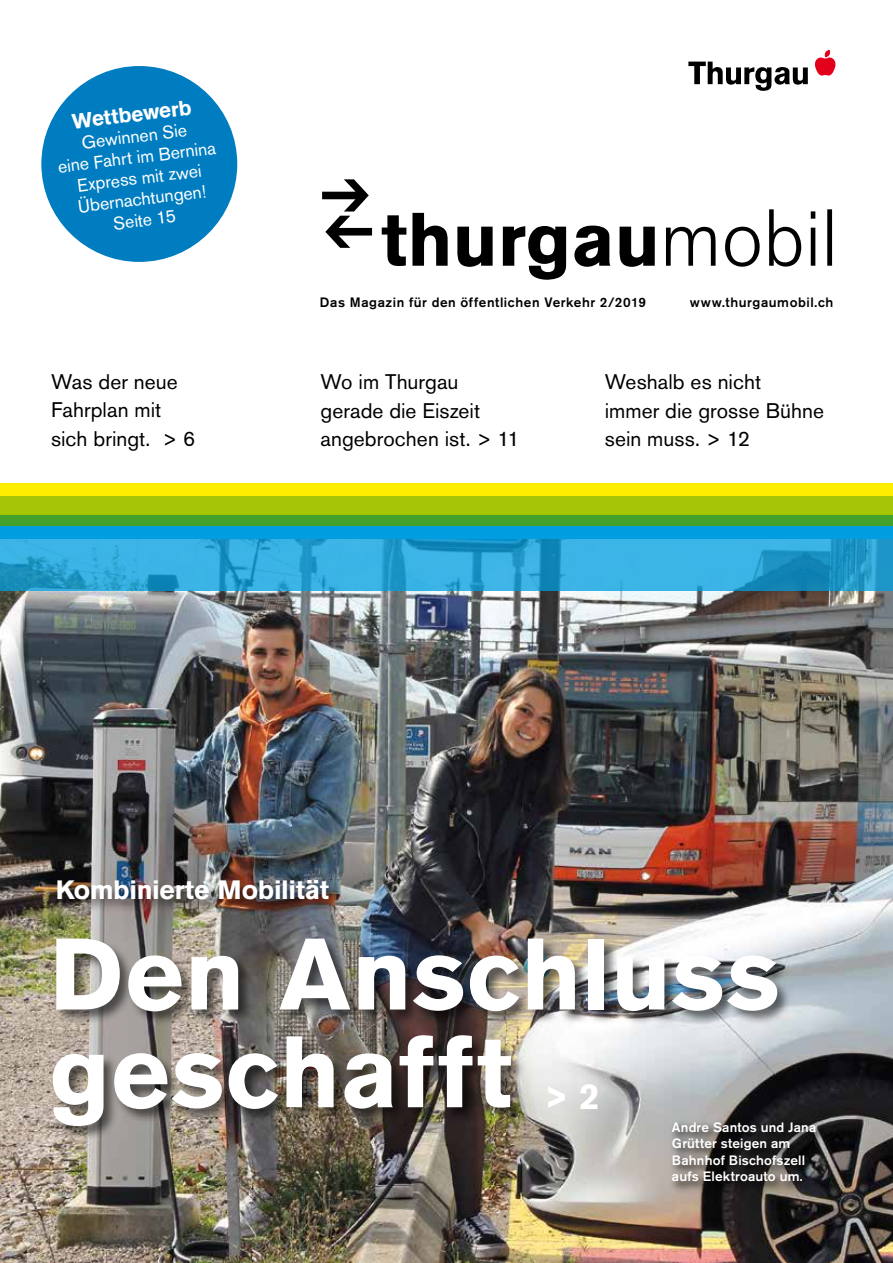
<style>
.page{position:relative;width:893px;height:1263px;background:#fff}
.page>*{position:absolute;margin:0;border:0;box-sizing:border-box;transform-origin:0 0}
.t1{font:700 100.5px/97.8px "Akzidenz Grotesk BQ";letter-spacing:.01em;color:#fff}
.t2{font:700 36px "Akzidenz Grotesk BQ";color:#fff}
.t3{font:700 26.4px "Akzidenz Grotesk BQ";letter-spacing:-.01em;color:#fff}
.t4{font:21px/28.5px "Akzidenz Grotesk BQ";letter-spacing:.005em;color:#000}
.t5{font:700 21px "Akzidenz Grotesk BQ";color:#fff}
.t6{font:18px/21px "Akzidenz Grotesk BQ";color:#fff;text-align:center}
.t7{font:500 13.5px/16.5px "Akzidenz Grotesk BQ";letter-spacing:.01em;color:#fff}
.t8{font:500 13.5px "Akzidenz Grotesk BQ";letter-spacing:.04em;color:#000}
</style>
<div class="page">
<div style="left:41px;top:66px;width:196px;height:196px;background:#007dc0;border-radius:50%"></div>
<img style="left:0;top:591px;width:893px;height:672px">
<div style="left:52px;top:878px;width:739px;height:263px;background:#000;opacity:.55"></div>
<svg style="left:669px;top:1119px;width:159px;height:75px;background:#444140"></svg>
<svg style="left:815px;top:50px;width:21px;height:26px"></svg>
<svg style="left:688px;top:62px;width:120px;height:29px"></svg>
<svg style="left:382px;top:209px;width:450px;height:71px"></svg>
<svg style="left:322px;top:179px;width:50px;height:69px"></svg>
<svg style="left:0;top:539px;width:893px;height:52px;background:#2fa7d8"></svg>
<div style="left:0;top:484px;width:893px;height:12px;background:#ffed00"></div>
<div style="left:0;top:515px;width:893px;height:12px;background:#44a12b"></div>
<div style="left:0;top:496px;width:893px;height:19px;background:#a4c400"></div>
<div style="left:0;top:527px;width:893px;height:12px;background:#009ee0"></div>
<p class="t5" style="left:71px;top:109px;width:121px;rotate:-7deg">Wettbewerb</p>
<p class="t6" style="left:54px;top:135px;width:161px;rotate:-7deg">Gewinnen Sie<br>eine Fahrt im Bernina<br>Express mit zwei<br>Übernachtungen!<br>Seite 15</p>
<p class="t4" style="left:51px;top:367px;width:146px">Was der neue<br>Fahrplan mit sich bringt. &gt; 6</p>
<p class="t8" style="left:320px;top:294px;width:328px">Das Magazin für den öffentlichen Verkehr 2/2019</p>
<p class="t8" style="left:690px;top:294px;width:145px">www.thurgaumobil.ch</p>
<p class="t4" style="left:321px;top:367px;width:201px">Wo im Thurgau gerade die Eiszeit angebrochen ist. &gt; 11</p>
<p class="t4" style="left:605px;top:367px;width:221px">Weshalb es nicht<br>immer die grosse Bühne sein muss. &gt; 12</p>
<p class="t3" style="left:56px;top:874px;width:275px">Kombinierte Mobilität</p>
<h1 class="t1" style="left:50px;top:926px;width:731px">Den Anschluss geschafft</h1>
<h2 class="t2" style="left:543px;top:1076px;width:58px">&gt; 2</h2>
<p class="t7" style="left:672px;top:1118px;width:146px">Andre Santos und Jana<br>Grütter steigen am<br>Bahnhof Bischofszell aufs Elektroauto um.</p>
</div>
